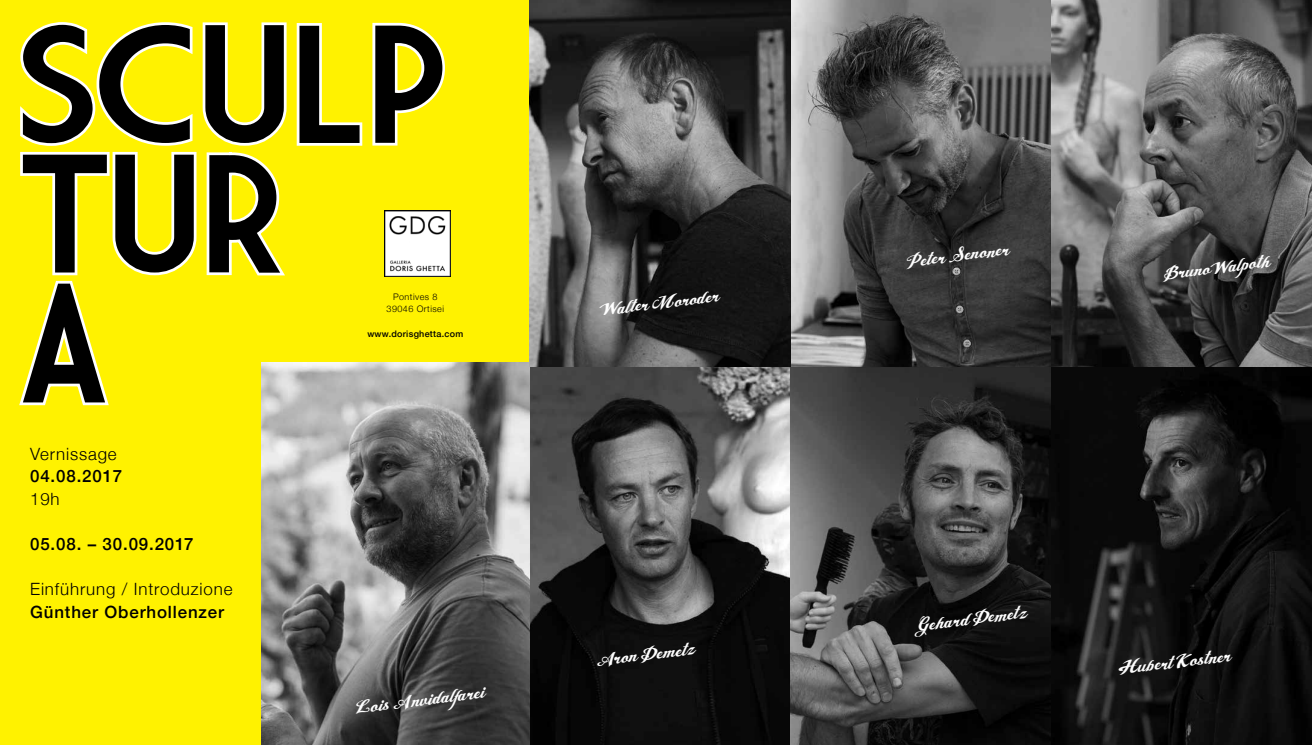
<style>
.page{position:relative;width:1312px;height:745px;background:#fff}
.page>*{position:absolute;margin:0;border:0;box-sizing:border-box;transform-origin:0 0}
.t1{font:162.88px/129.4px "Market Deco";letter-spacing:-.03em;color:#000;scale:1.1 1}
.t2{font:22.12px "Angel Tears Neue Personal Us Regula";color:#fff}
.t3{font:21.75px "Angel Tears Neue Personal Us Regula";color:#fff}
.t4{font:500 16.88px "Helvetica Neue";letter-spacing:.05em;color:#000}
.t5{font:300 16.88px "Helvetica Neue";letter-spacing:.05em;color:#000}
.t6{font:300 9px/12.6px "Helvetica Neue";letter-spacing:.05em;color:#000;text-align:center}
.t7{font:500 9px "Helvetica Neue";letter-spacing:.03em;color:#000}
</style>
<div class="page">
<div style="left:0;top:0;width:529px;height:744px;background:#fff200"></div>
<svg style="left:19px;top:22px;width:428px;height:384px"></svg>
<img style="left:261px;top:362px;width:1050px;height:382px">
<img style="left:529px;top:0;width:782px;height:366px">
<img style="left:384px;top:210px;width:66px;height:66px">
<h1 class="t1" style="left:12px;top:18px;width:402px">SCULP<br>TUR<br>A</h1>
<p class="t6" style="left:386px;top:290px;width:59px">Pontives 8<br>39046 Ortisei</p>
<p class="t7" style="left:367px;top:328px;width:97px">www.dorisghetta.com</p>
<p class="t5" style="left:30px;top:443px;width:88px">Vernissage</p>
<p class="t4" style="left:30px;top:465px;width:94px">04.08.2017</p>
<p class="t5" style="left:30px;top:488px;width:31px">19h</p>
<p class="t4" style="left:30px;top:533px;width:165px">05.08. – 30.09.2017</p>
<p class="t5" style="left:30px;top:578px;width:204px">Einführung / Introduzione</p>
<p class="t4" style="left:30px;top:601px;width:195px">Günther Oberhollenzer</p>
<p class="t2" style="left:356px;top:697px;width:129px;rotate:-7deg">Lois Anvidalfarei</p>
<p class="t3" style="left:601px;top:300px;width:118px;rotate:-7deg">Walter Moroder</p>
<p class="t2" style="left:595px;top:650px;width:100px;rotate:-7deg">Aron Demetz</p>
<p class="t3" style="left:905px;top:252px;width:104px;rotate:-7deg">Peter Senoner</p>
<p class="t3" style="left:1161px;top:264px;width:109px;rotate:-7deg">Bruno Walpoth</p>
<p class="t2" style="left:913px;top:615px;width:114px;rotate:-7deg">Gehard Demetz</p>
<p class="t2" style="left:1118px;top:658px;width:113px;rotate:-7deg">Hubert Kostner</p>
</div>
